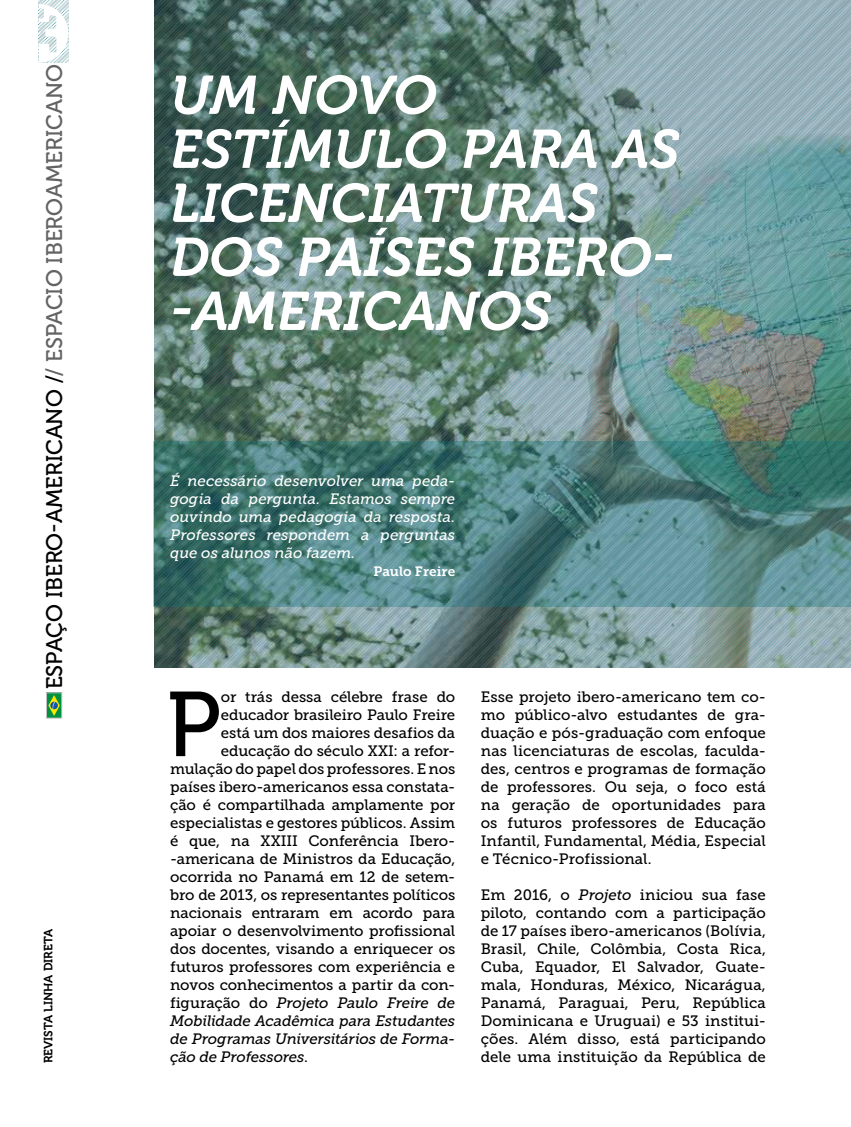
<style>
.page{position:relative;width:851px;height:1127px;background:#fff}
.page>*{position:absolute;margin:0;border:0;box-sizing:border-box;transform-origin:0 0}
.t1{font:91.5px "Museo 500";color:#000}
.t2{font:italic 54px/54px "Museo 700";color:#fff}
.t3{font:22.5px "Museo 500";color:#000}
.t4{font:15px/18px "Museo Slab 500";letter-spacing:-.005em;color:#000}
.t5{font:italic 15px/18px "Museo Slab 500";color:#fff;text-align:justify}
.t6{font:italic 15px "Museo Slab 500";letter-spacing:-.015em;color:#000}
.t7{font:13.5px "Museo Slab 700";letter-spacing:.005em;color:#fff}
.t8{font:12px "Museo 700";color:#000}
.s1{color:#646363}
.s2{font-style:normal}
.s3{font-style:italic}
</style>
<div class="page">
<img style="left:154px;top:0;width:696px;height:668px">
<svg style="left:153px;top:441px;width:697px;height:166px;background:#4c7e7d"></svg>
<img style="left:39px;top:0;width:29px;height:4px">
<svg style="left:39px;top:4px;width:29px;height:59px"></svg>
<div style="left:46px;top:693px;width:16px;height:25px;background:#009243"></div>
<svg style="left:48px;top:695px;width:12px;height:21px"></svg>
<div style="left:46px;top:692px;width:16px;height:26px;border:1px solid #c4c4c4"></div>
<h3 class="t3" style="left:42px;top:689px;width:626px;rotate:-90deg">ESPAÇO IBERO-AMERICANO /<span class="s1">/ ESPACIO IBEROAMERICANO</span></h3>
<h2 class="t2" style="left:170px;top:68px;width:510px">UM NOVO<br>ESTÍMULO PARA AS<br>LICENCIATURAS<br>DOS PAÍSES IBERO--AMERICANOS</h2>
<p class="t5" style="left:170px;top:472px;width:286px">É necessário desenvolver uma peda&shy;gogia da pergunta. Estamos sempre ouvindo uma pedagogia da resposta.<br>Professores respondem a perguntas que os alunos não fazem.</p>
<p class="t7" style="left:373px;top:564px;width:83px">Paulo Freire</p>
<p class="t8" style="left:42px;top:1063px;width:135px;rotate:-90deg">REVISTA LINHA DIRETA</p>
<h1 class="t1" style="left:167px;top:674px;width:56px">P</h1>
<p class="t4" style="left:221px;top:688px;width:236px">or trás dessa célebre frase do</p>
<p class="t4" style="left:221px;top:706px;width:236px">educador brasileiro Paulo Freire</p>
<p class="t4" style="left:221px;top:724px;width:236px">está um dos maiores desafios da</p>
<p class="t4" style="left:221px;top:742px;width:236px">educação do século XXI: a refor-</p>
<p class="t4" style="left:170px;top:760px;width:286px">mulação do papel dos professores. E nos</p>
<p class="t4" style="left:170px;top:778px;width:286px">países ibero-americanos essa constata-</p>
<p class="t4" style="left:170px;top:796px;width:286px">ção é compartilhada amplamente por</p>
<p class="t4" style="left:170px;top:814px;width:286px">especialistas e gestores públicos. Assim</p>
<p class="t4" style="left:170px;top:832px;width:286px">é que, na XXIII Conferência Ibero-</p>
<p class="t4" style="left:170px;top:850px;width:286px">-americana de Ministros da Educação,</p>
<p class="t4" style="left:170px;top:868px;width:286px">ocorrida no Panamá em 12 de setem-</p>
<p class="t4" style="left:170px;top:886px;width:286px">bro de 2013, os representantes políticos</p>
<p class="t4" style="left:170px;top:904px;width:286px">nacionais entraram em acordo para</p>
<p class="t4" style="left:170px;top:922px;width:286px">apoiar o desenvolvimento profissional</p>
<p class="t4" style="left:170px;top:940px;width:286px">dos docentes, visando a enriquecer os</p>
<p class="t4" style="left:170px;top:958px;width:286px">futuros professores com experiência e</p>
<p class="t4" style="left:170px;top:976px;width:286px">novos conhecimentos a partir da con-</p>
<p class="t6" style="left:170px;top:995px;width:286px"><span class="s2">figuração do</span> Projeto Paulo Freire de</p>
<p class="t6" style="left:170px;top:1013px;width:286px">Mobilidade Acadêmica para Estudantes</p>
<p class="t6" style="left:170px;top:1031px;width:286px">de Programas Universitários de Forma-</p>
<p class="t6" style="left:170px;top:1049px;width:139px">ção de Professores<span class="s2">.</span></p>
<p class="t4" style="left:480px;top:688px;width:286px">Esse projeto ibero-americano tem co&shy;mo público-alvo estudantes de gra&shy;duação e pós-graduação com enfoque nas licenciaturas de escolas, faculda&shy;des, centros e programas de formação de professores. Ou seja, o foco está na geração de oportunidades para os futuros professores de Educação Infantil, Fundamental, Média, Especial e Técnico-Profissional.</p>
<p class="t4" style="left:480px;top:886px;width:286px;text-align:justify">Em 2016, o <span class="s3">Projeto</span> iniciou sua fase piloto, contando com a participação de 17 países ibero-americanos (Bolívia, Brasil, Chile, Colômbia, Costa Rica, Cuba, Equador, El Salvador, Guate&shy;mala, Honduras, México, Nicarágua, Panamá, Paraguai, Peru, República Dominicana e Uruguai) e 53 institui&shy;ções. Além disso, está participando dele uma instituição da República de</p>
</div>
